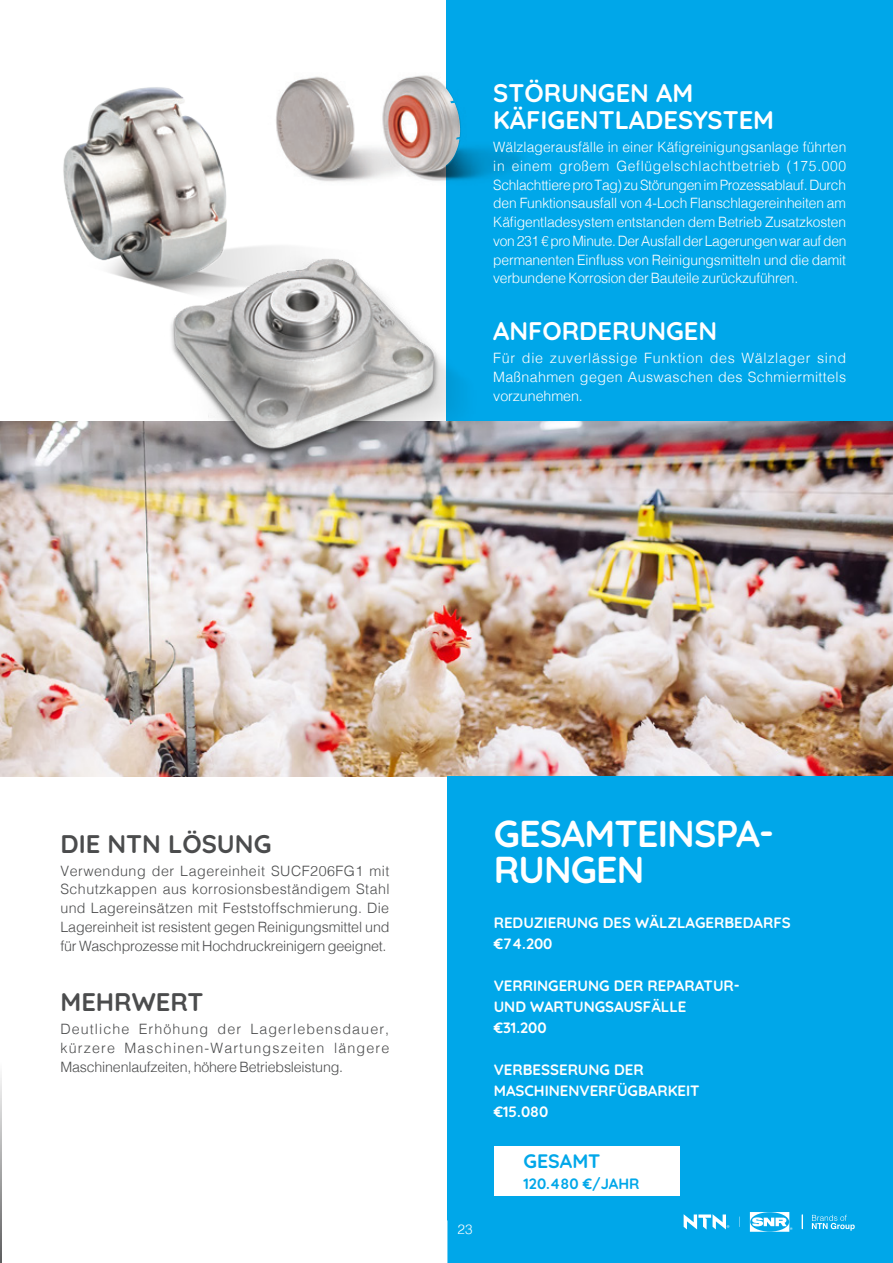
<style>
.page{position:relative;width:893px;height:1263px;background:#fff}
.page>*{position:absolute;margin:0;border:0;box-sizing:border-box;transform-origin:0 0}
.t1{font:300 37.5px/36px "Quicksand";letter-spacing:-.02em;color:#fff}
.t2{font:300 25.5px/27px "Quicksand";color:#fff}
.t3{font:300 25.5px "Quicksand";color:#4b4c4d}
.t4{font:300 19.5px "Quicksand";color:#00a7e9}
.t5{font:300 15px/21px "Quicksand";color:#fff}
.t6{font:300 15px "Quicksand";color:#00a7e9}
.t7{font:300 14.25px/18.8px "Helvetica";letter-spacing:-.005em;color:#fff;text-align:justify}
.t8{font:300 14.25px/18.8px "Helvetica";letter-spacing:-.015em;color:#4b4c4d;text-align:justify}
.t9{font:300 13.5px "Helvetica";color:#fff}
</style>
<div class="page">
<div style="left:446px;top:0;width:447px;height:421px;background:#00a7e9"></div>
<img style="left:0;top:421px;width:893px;height:355px">
<div style="left:448px;top:776px;width:445px;height:487px;background:#00a7e9"></div>
<div style="left:494px;top:1146px;width:185px;height:50px;background:#fff"></div>
<img style="left:138px;top:219px;width:152px;height:69px">
<img style="left:63px;top:87px;width:163px;height:194px">
<img style="left:164px;top:251px;width:324px;height:260px">
<img style="left:192px;top:75px;width:329px;height:128px">
<img style="left:383px;top:77px;width:35px;height:66px">
<hr style="left:0;top:1062px;width:1px;height:201px;background:#4b4c4d">
<svg style="left:750px;top:1212px;width:42px;height:20px"></svg>
<svg style="left:684px;top:1214px;width:45px;height:15px"></svg>
<svg style="left:802px;top:1214px;width:1px;height:15px"></svg>
<svg style="left:812px;top:1215px;width:43px;height:16px"></svg>
<h2 class="t2" style="left:493px;top:77px;width:282px">STÖRUNGEN AM<br>KÄFIGENTLADESYSTEM</h2>
<p class="t7" style="left:493px;top:137px;width:355px">Wälzlagerausfälle in einer Käfigreinigungsanlage führten in einem großem Geflügelschlachtbetrieb (175.000<br>Schlachttiere pro Tag) zu Störungen im Prozessablauf. Durch den Funktionsausfall von 4-Loch Flanschlagereinheiten am Käfigentladesystem entstanden dem Betrieb Zusatzkosten von 231 € pro Minute. Der Ausfall der Lagerungen war auf den permanenten Einfluss von Reinigungsmitteln und die damit verbundene Korrosion der Bauteile zurückzuführen.</p>
<h2 class="t2" style="left:493px;top:315px;width:226px">ANFORDERUNGEN</h2>
<p class="t7" style="left:493px;top:348px;width:355px">Für die zuverlässige Funktion des Wälzlager sind Maßnahmen gegen Auswaschen des Schmiermittels vorzunehmen.</p>
<h2 class="t3" style="left:60px;top:824px;width:212px">DIE NTN LÖSUNG</h2>
<p class="t8" style="left:60px;top:860px;width:331px">Verwendung der Lagereinheit SUCF206FG1 mit Schutzkappen aus korrosionsbeständigem Stahl und Lagereinsätzen mit Feststoffschmierung. Die Lagereinheit ist resistent gegen Reinigungsmittel und für Waschprozesse mit Hochdruckreinigern geeignet.</p>
<h2 class="t3" style="left:60px;top:982px;width:145px">MEHRWERT</h2>
<p class="t8" style="left:60px;top:1019px;width:330px">Deutliche Erhöhung der Lagerlebensdauer, kürzere Maschinen-Wartungszeiten längere Maschinenlaufzeiten, höhere Betriebsleistung.</p>
<p class="t9" style="left:458px;top:1218px;width:17px">23</p>
<h1 class="t1" style="left:494px;top:811px;width:282px">GESAMTEINSPA-<br>RUNGEN</h1>
<p class="t5" style="left:494px;top:910px;width:298px">REDUZIERUNG DES WÄLZLAGERBEDARFS €74.200</p>
<p class="t5" style="left:494px;top:973px;width:248px">VERRINGERUNG DER REPARATUR-<br>UND WARTUNGSAUSFÄLLE €31.200</p>
<p class="t5" style="left:494px;top:1057px;width:207px">VERBESSERUNG DER<br>MASCHINENVERFÜGBARKEIT €15.080</p>
<h3 class="t4" style="left:523px;top:1146px;width:79px">GESAMT</h3>
<p class="t6" style="left:523px;top:1172px;width:117px">120.480 €/JAHR</p>
</div>
